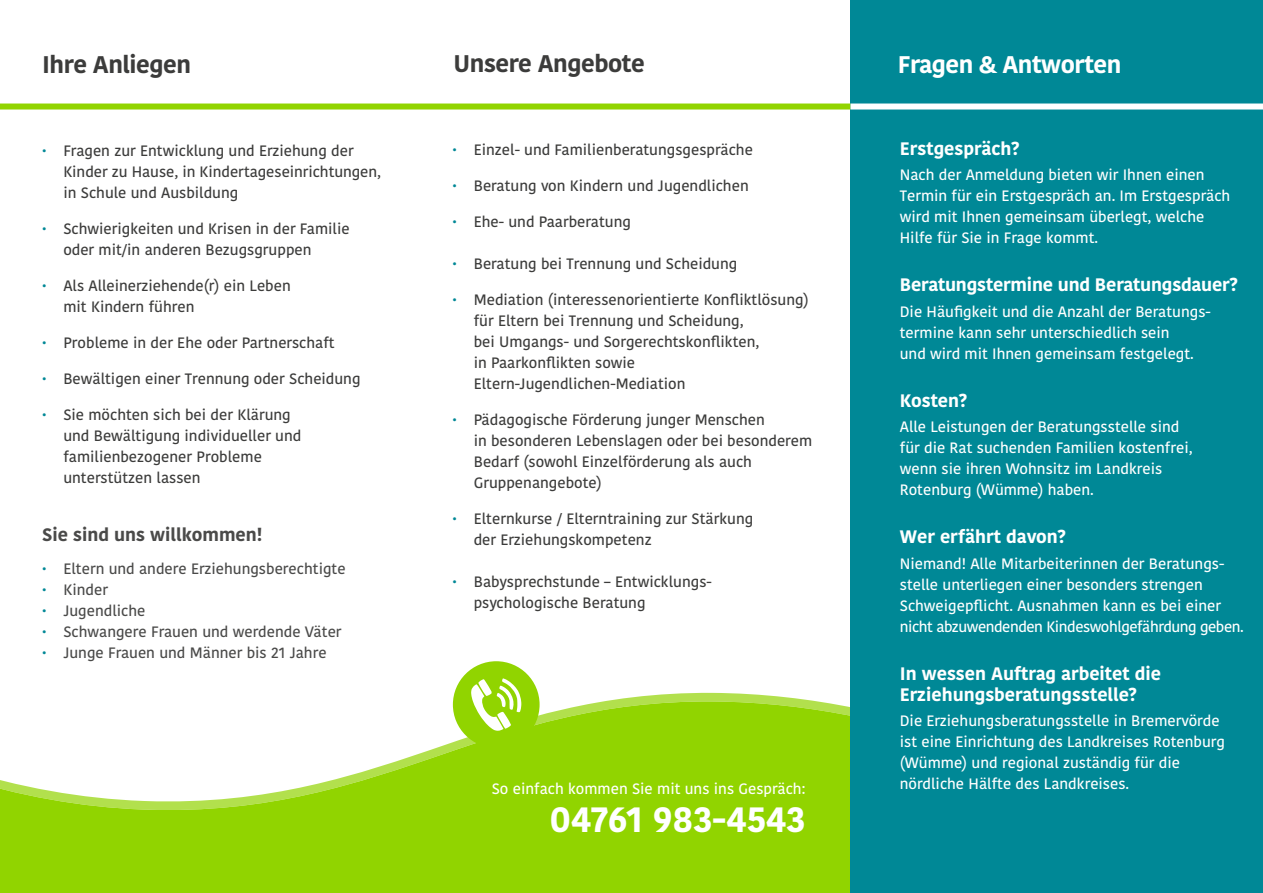
<style>
.page{position:relative;width:1263px;height:893px;background:#fff}
.page>*{position:absolute;margin:0;border:0;box-sizing:border-box;transform-origin:0 0}
.t1{font:700 35.55px "Kohinoor Devanagari";color:#fff}
.t2{font:700 24px "Kohinoor Devanagari";letter-spacing:-.02em;color:#3c3c3b}
.t3{font:700 24px "Kohinoor Devanagari";letter-spacing:-.02em;color:#fff}
.t4{font:700 18px/21px "Kohinoor Devanagari";color:#fff}
.t5{font:700 18px "Kohinoor Devanagari";color:#4a4a49}
.t6{font:500 15px/21px "Kohinoor Devanagari";color:#3c3c3b}
.t7{font:500 15px/21px "Kohinoor Devanagari";color:#fff}
.t8{font:500 15px/21px "Kohinoor Devanagari";color:#4a4a49}
.s1{font-weight:700;color:#008896}
</style>
<div class="page">
<svg style="left:453px;top:692px;width:361px;height:9px"></svg>
<svg style="left:0;top:701px;width:850px;height:192px;fill:#91d400"></svg>
<div style="left:850px;top:0;width:413px;height:893px;background:#008896"></div>
<div style="left:453px;top:661px;width:87px;height:87px;background:#91d400;border-radius:50%"></div>
<svg style="left:471px;top:678px;width:50px;height:53px"></svg>
<div style="left:0;top:104px;width:850px;height:6px;background:#91d400"></div>
<div style="left:850px;top:104px;width:413px;height:6px;background:#fff"></div>
<h2 class="t2" style="left:42px;top:44px;width:150px">Ihre Anliegen</h2>
<h2 class="t2" style="left:454px;top:43px;width:193px">Unsere Angebote</h2>
<h2 class="t3" style="left:898px;top:43px;width:225px">Fragen &amp; Antworten</h2>
<p class="t6" style="left:63px;top:140px;width:319px;text-indent:-21px"><span class="s1">·</span> Fragen zur Entwicklung und Erziehung der<br>Kinder zu Hause, in Kindertageseinrichtungen, in Schule und Ausbildung</p>
<p class="t6" style="left:63px;top:218px;width:288px;text-indent:-21px"><span class="s1">·</span> Schwierigkeiten und Krisen in der Familie oder mit/in anderen Bezugsgruppen</p>
<p class="t6" style="left:63px;top:275px;width:229px;text-indent:-21px"><span class="s1">·</span> Als Alleinerziehende(r) ein Leben mit Kindern führen</p>
<p class="t6" style="left:42px;top:332px;width:294px"><span class="s1">·</span> Probleme in der Ehe oder Partnerschaft</p>
<p class="t6" style="left:42px;top:368px;width:320px"><span class="s1">·</span> Bewältigen einer Trennung oder Scheidung</p>
<p class="t6" style="left:63px;top:404px;width:239px;text-indent:-21px"><span class="s1">·</span> Sie möchten sich bei der Klärung und Bewältigung individueller und familienbezogener Probleme unterstützen lassen</p>
<p class="t5" style="left:42px;top:518px;width:222px">Sie sind uns willkommen!</p>
<p class="t8" style="left:42px;top:558px;width:305px"><span class="s1">·</span> Eltern und andere Erziehungsberechtigte <span class="s1">·</span> Kinder<br><span class="s1">·</span> Jugendliche<br><span class="s1">·</span> Schwangere Frauen und werdende Väter <span class="s1">·</span> Junge Frauen und Männer bis 21 Jahre</p>
<p class="t6" style="left:452px;top:139px;width:302px"><span class="s1">·</span> Einzel- und Familienberatungsgespräche</p>
<p class="t6" style="left:452px;top:175px;width:298px"><span class="s1">·</span> Beratung von Kindern und Jugendlichen</p>
<p class="t6" style="left:452px;top:211px;width:180px"><span class="s1">·</span> Ehe- und Paarberatung</p>
<p class="t6" style="left:452px;top:253px;width:286px"><span class="s1">·</span> Beratung bei Trennung und Scheidung</p>
<p class="t6" style="left:474px;top:289px;width:336px;text-indent:-21px"><span class="s1">·</span> Mediation (interessenorientierte Konfliktlösung) für Eltern bei Trennung und Scheidung,<br>bei Umgangs- und Sorgerechtskonflikten,<br>in Paarkonflikten sowie Eltern-Jugendlichen-Mediation</p>
<p class="t6" style="left:474px;top:409px;width:340px;text-indent:-21px"><span class="s1">·</span> Pädagogische Förderung junger Menschen<br>in besonderen Lebenslagen oder bei besonderem Bedarf (sowohl Einzelförderung als auch Gruppenangebote)</p>
<p class="t6" style="left:474px;top:508px;width:281px;text-indent:-21px"><span class="s1">·</span> Elternkurse / Elterntraining zur Stärkung der Erziehungskompetenz</p>
<p class="t6" style="left:474px;top:571px;width:239px;text-indent:-21px"><span class="s1">·</span> Babysprechstunde – Entwicklungs&shy;psychologische Beratung</p>
<p class="t7" style="left:492px;top:778px;width:315px">So einfach kommen Sie mit uns ins Gespräch:</p>
<h1 class="t1" style="left:550px;top:788px;width:257px">04761 983-4543</h1>
<p class="t4" style="left:900px;top:137px;width:121px">Erstgespräch?</p>
<p class="t7" style="left:900px;top:164px;width:332px">Nach der Anmeldung bieten wir Ihnen einen Termin für ein Erstgespräch an. Im Erstgespräch wird mit Ihnen gemeinsam überlegt, welche Hilfe für Sie in Frage kommt.</p>
<p class="t4" style="left:900px;top:274px;width:339px">Beratungstermine und Beratungsdauer?</p>
<p class="t7" style="left:900px;top:301px;width:312px">Die Häufigkeit und die Anzahl der Beratungs&shy;termine kann sehr unterschiedlich sein<br>und wird mit Ihnen gemeinsam festgelegt.</p>
<p class="t4" style="left:900px;top:389px;width:69px">Kosten?</p>
<p class="t7" style="left:900px;top:416px;width:294px">Alle Leistungen der Beratungsstelle sind für die Rat suchenden Familien kostenfrei, wenn sie ihren Wohnsitz im Landkreis Rotenburg (Wümme) haben.</p>
<p class="t4" style="left:900px;top:526px;width:168px">Wer erfährt davon?</p>
<p class="t7" style="left:900px;top:553px;width:345px">Niemand! Alle Mitarbeiterinnen der Beratungs&shy;stelle unterliegen einer besonders strengen Schweigepflicht. Ausnahmen kann es bei einer nicht abzuwendenden Kindeswohlgefährdung geben.</p>
<p class="t4" style="left:900px;top:662px;width:263px">In wessen Auftrag arbeitet die<br>Erziehungsberatungsstelle?</p>
<p class="t7" style="left:900px;top:710px;width:327px">Die Erziehungsberatungsstelle in Bremervörde ist eine Einrichtung des Landkreises Rotenburg (Wümme) und regional zuständig für die nördliche Hälfte des Landkreises.</p>
</div>
